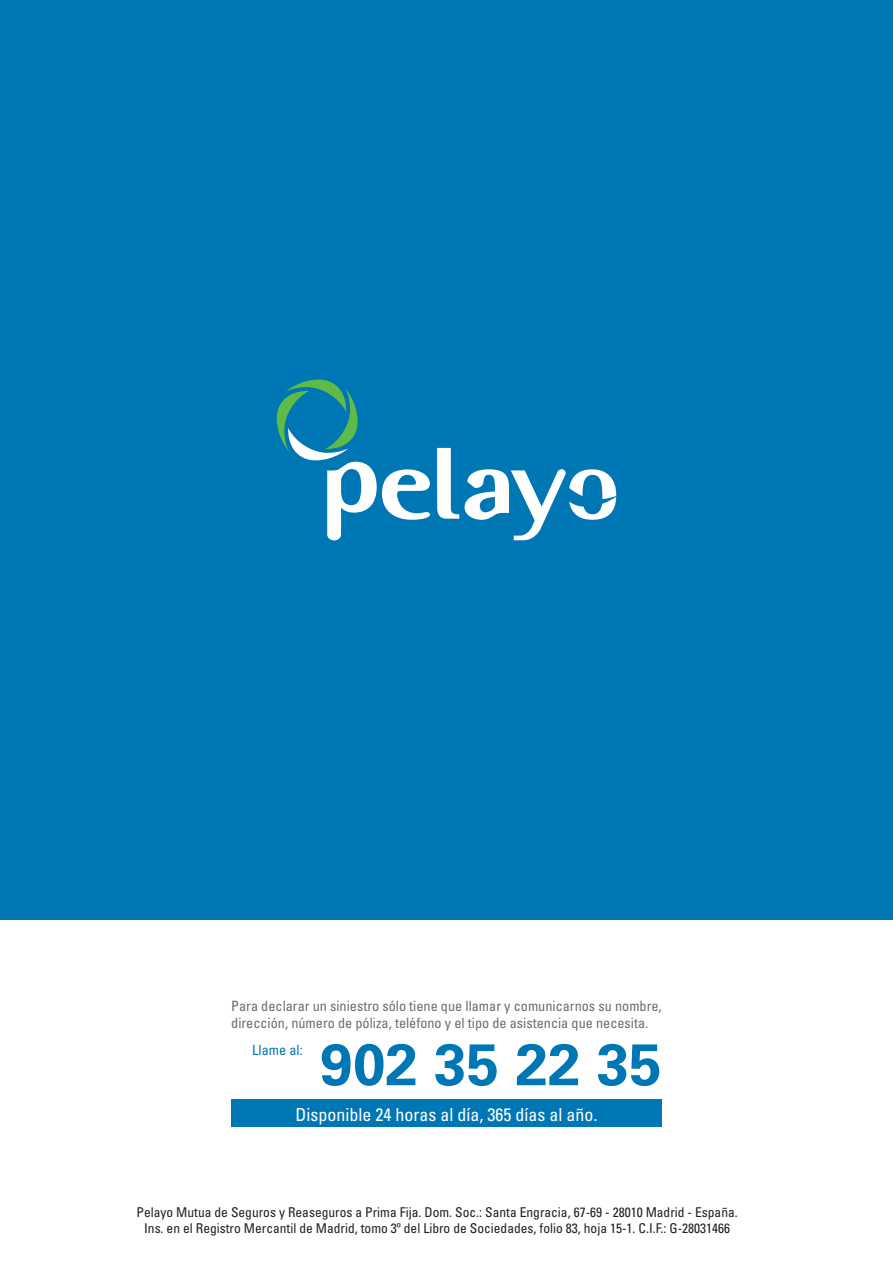
<style>
.page{position:relative;width:893px;height:1263px;background:#fff}
.page>*{position:absolute;margin:0;border:0;box-sizing:border-box;transform-origin:0 0}
.t1{font:700 58.5px "Univers";color:#0077b5}
.t2{font:condensed 18px "Univers";color:#fff}
.t3{font:condensed 14.25px "Univers";color:#6c6d70}
.t4{font:condensed 14.25px "Univers";color:#0077b5}
.t5{font:condensed 13.5px/16.2px "Univers";color:#231f20;text-align:center}
</style>
<div class="page">
<div style="left:0;top:796px;width:893px;height:124px;background:#0077b5"></div>
<div style="left:0;top:0;width:893px;height:833px;background:#0077b5"></div>
<div style="left:231px;top:1099px;width:431px;height:27px;background:#0077b5"></div>
<svg style="left:437px;top:448px;width:22px;height:71px"></svg>
<svg style="left:465px;top:469px;width:151px;height:71px"></svg>
<svg style="left:277px;top:380px;width:153px;height:160px"></svg>
<p class="t3" style="left:231px;top:997px;width:432px">Para declarar un siniestro sólo tiene que llamar y comunicarnos su nombre,</p>
<p class="t3" style="left:231px;top:1013px;width:419px">dirección, número de póliza, teléfono y el tipo de asistencia que necesita.</p>
<p class="t1" style="left:320px;top:1030px;width:343px">902 35 22 35</p>
<p class="t4" style="left:252px;top:1041px;width:52px">Llame al:</p>
<p class="t2" style="left:296px;top:1103px;width:303px">Disponible 24 horas al día, 365 días al año.</p>
<p class="t5" style="left:137px;top:1204px;width:603px">Pelayo Mutua de Seguros y Reaseguros a Prima Fija. Dom. Soc.: Santa Engracia, 67-69 - 28010 Madrid - España.<br>Ins. en el Registro Mercantil de Madrid, tomo 3º del Libro de Sociedades, folio 83, hoja 15-1. C.I.F.: G-28031466</p>
</div>
